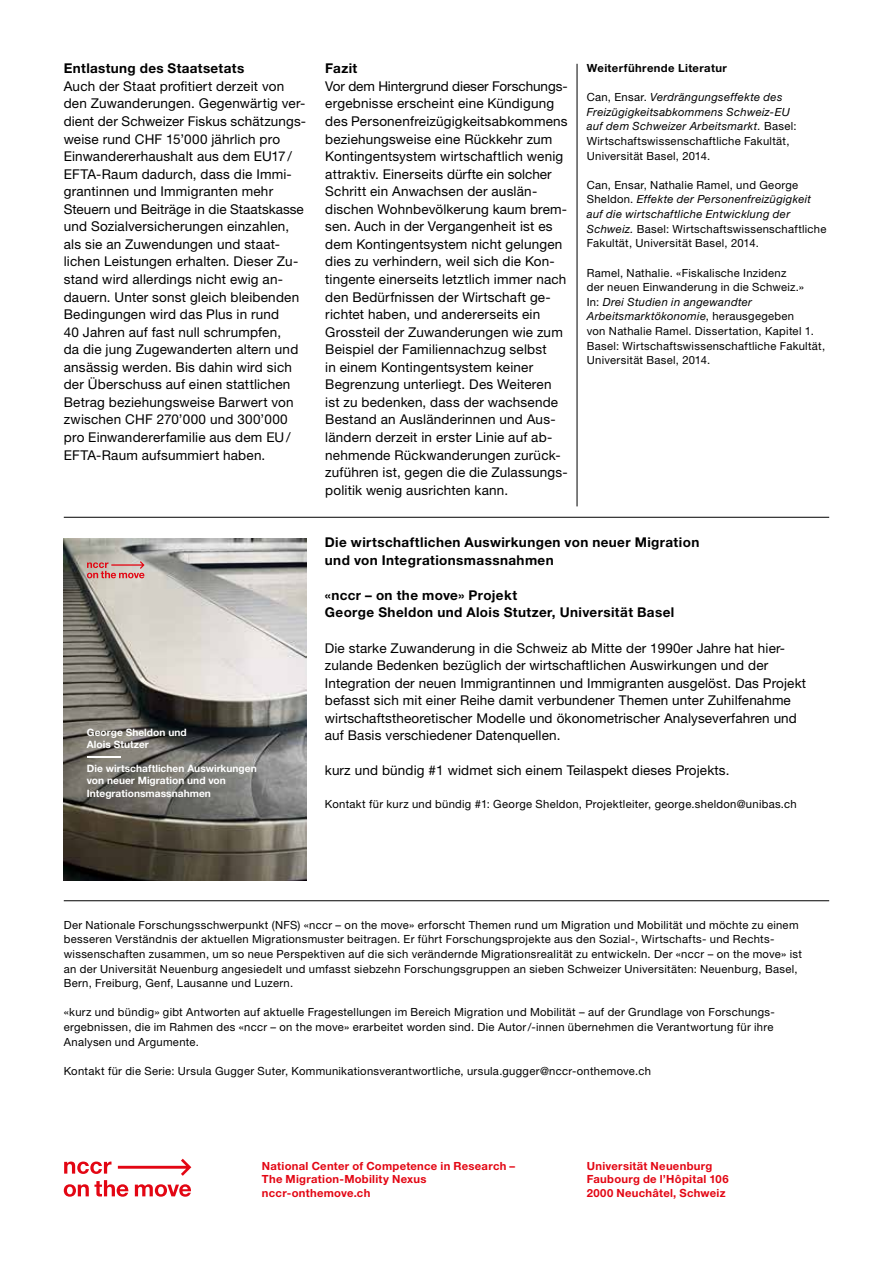
<style>
.page{position:relative;width:893px;height:1263px;background:#fff}
.page>*{position:absolute;margin:0;border:0;box-sizing:border-box;transform-origin:0 0}
.t1{font:13.5px/17.5px "Helvetica Neue LT Std";letter-spacing:.015em;color:#000}
.t2{font:700 13.5px/17.5px "Helvetica Neue LT Std";letter-spacing:.03em;color:#000}
.t3{font:11.25px/14.7px "Helvetica Neue LT Std";letter-spacing:.025em;color:#000}
.t4{font:italic 11.25px/14.7px "Helvetica Neue LT Std";letter-spacing:.03em;color:#000}
.t5{font:700 11.25px/13.5px "Helvetica Neue LT Std";letter-spacing:.025em;color:#e30613}
.t6{font:700 11.25px "Helvetica Neue LT Std";letter-spacing:.035em;color:#000}
.t7{font:700 10.2px/12.1px "Helvetica Neue LT Std";letter-spacing:.005em;color:#fff}
.s1{font-style:normal}
.s2{font-style:italic}
</style>
<div class="page">
<hr style="left:577px;top:64px;width:1px;height:442px;background:#000">
<hr style="left:64px;top:517px;width:765px;height:1px;background:#000">
<hr style="left:64px;top:900px;width:765px;height:1px;background:#000">
<svg style="left:64px;top:1159px;width:127px;height:38px"></svg>
<img style="left:64px;top:538px;width:242px;height:343px">
<svg style="left:87px;top:561px;width:58px;height:17px"></svg>
<hr style="left:87px;top:756px;width:33px;height:1px;background:#fff">
<p class="t2" style="left:64px;top:59px;width:182px">Entlastung des Staatsetats</p>
<p class="t1" style="left:64px;top:77px;width:244px">Auch der Staat profitiert derzeit von den Zuwanderungen. Gegenwärtig ver&shy;dient der Schweizer Fiskus schätzungs&shy;weise rund CHF 15’000 jährlich pro Einwandererhaushalt aus dem EU17/ EFTA-Raum dadurch, dass die Immi&shy;grantinnen und Immigranten mehr Steuern und Beiträge in die Staatskasse und Sozialversicherungen einzahlen, als sie an Zuwendungen und staat&shy;lichen Leistungen erhalten. Dieser Zu&shy;stand wird allerdings nicht ewig an&shy;dauern. Unter sonst gleich bleibenden Bedingungen wird das Plus in rund<br>40 Jahren auf fast null schrumpfen,<br>da die jung Zugewanderten altern und ansässig werden. Bis dahin wird sich der Überschuss auf einen stattlichen Betrag beziehungsweise Barwert von zwischen CHF 270’000 und 300’000 pro Einwandererfamilie aus dem EU/ EFTA-Raum aufsummiert haben.</p>
<p class="t7" style="left:87px;top:726px;width:101px">George Sheldon und<br>Alois Stutzer</p>
<p class="t7" style="left:87px;top:762px;width:171px">Die wirtschaftlichen Auswirkungen von neuer Migration und von<br>Integrationsmassnahmen</p>
<p class="t2" style="left:325px;top:59px;width:33px">Fazit</p>
<p class="t1" style="left:325px;top:77px;width:244px">Vor dem Hintergrund dieser Forschungs&shy;ergebnisse erscheint eine Kündigung des Personenfreizügigkeitsabkommens beziehungsweise eine Rückkehr zum Kontingentsystem wirtschaftlich wenig attraktiv. Einerseits dürfte ein solcher Schritt ein Anwachsen der auslän&shy;dischen Wohnbevölkerung kaum brem&shy;sen. Auch in der Vergangenheit ist es dem Kontingentsystem nicht gelungen dies zu verhindern, weil sich die Kon&shy;tingente einerseits letztlich immer nach den Bedürfnissen der Wirtschaft ge&shy;richtet haben, und andererseits ein Grossteil der Zuwanderungen wie zum Beispiel der Familiennachzug selbst<br>in einem Kontingentsystem keiner Begrenzung unterliegt. Des Weiteren ist zu bedenken, dass der wachsende Bestand an Ausländerinnen und Aus&shy;ländern derzeit in erster Linie auf ab&shy;nehmende Rückwanderungen zurück&shy;zuführen ist, gegen die die Zulassungs&shy;politik wenig ausrichten kann.</p>
<p class="t6" style="left:587px;top:61px;width:142px">Weiterführende Literatur</p>
<p class="t4" style="left:587px;top:90px;width:211px"><span class="s1">Can, Ensar.</span> Verdrängungseffekte des Freizügigkeitsabkommens Schweiz-EU auf dem Schweizer Arbeitsmarkt. <span class="s1">Basel:<br>Wirtschaftswissenschaftliche Fakultät, Universität Basel, 2014.</span></p>
<p class="t3" style="left:587px;top:177px;width:241px">Can, Ensar, Nathalie Ramel, und George Sheldon. <span class="s2">Effekte der Personenfreizügigkeit auf die wirtschaftliche Entwicklung der Schweiz.</span> Basel: Wirtschaftswissenschaftliche Fakultät, Universität Basel, 2014.</p>
<p class="t3" style="left:587px;top:265px;width:240px">Ramel, Nathalie. «Fiskalische Inzidenz<br>der neuen Einwanderung in die Schweiz.»<br>In: <span class="s2">Drei Studien in angewandter Arbeitsmarktökonomie</span>, herausgegeben<br>von Nathalie Ramel. Dissertation, Kapitel 1.<br>Basel: Wirtschaftswissenschaftliche Fakultät, Universität Basel, 2014.</p>
<p class="t2" style="left:325px;top:533px;width:376px">Die wirtschaftlichen Auswirkungen von neuer Migration und von Integrationsmassnahmen</p>
<p class="t2" style="left:325px;top:586px;width:351px">«nccr – on the move» Projekt<br>George Sheldon und Alois Stutzer, Universität Basel</p>
<p class="t1" style="left:325px;top:639px;width:483px">Die starke Zuwanderung in die Schweiz ab Mitte der 1990er Jahre hat hier&shy;zulande Bedenken bezüglich der wirtschaftlichen Auswirkungen und der Integration der neuen Immigrantinnen und Immigranten ausgelöst. Das Projekt befasst sich mit einer Reihe damit verbundener Themen unter Zuhilfenahme wirtschaftstheoretischer Modelle und ökonometrischer Analyseverfahren und auf Basis verschiedener Datenquellen.</p>
<p class="t1" style="left:325px;top:762px;width:406px">kurz und bündig #1 widmet sich einem Teilaspekt dieses Projekts.</p>
<p class="t3" style="left:325px;top:796px;width:473px">Kontakt für kurz und bündig #1: George Sheldon, Projektleiter, george.sheldon@unibas.ch</p>
<p class="t3" style="left:64px;top:917px;width:740px">Der Nationale Forschungsschwerpunkt (NFS) «nccr – on the move» erforscht Themen rund um Migration und Mobilität und möchte zu einem besseren Verständnis der aktuellen Migrationsmuster beitragen. Er führt Forschungsprojekte aus den Sozial-, Wirtschafts- und Rechts&shy;wissenschaften zusammen, um so neue Perspektiven auf die sich verändernde Migrationsrealität zu entwickeln. Der «nccr – on the move» ist an der Universität Neuenburg angesiedelt und umfasst siebzehn Forschungsgruppen an sieben Schweizer Universitäten: Neuenburg, Basel, Bern, Freiburg, Genf, Lausanne und Luzern.</p>
<p class="t3" style="left:64px;top:1005px;width:713px">«kurz und bündig» gibt Antworten auf aktuelle Fragestellungen im Bereich Migration und Mobilität – auf der Grundlage von Forschungs&shy;ergebnissen, die im Rahmen des «nccr – on the move» erarbeitet worden sind. Die Autor/-innen übernehmen die Verantwortung für ihre<br>Analysen und Argumente.</p>
<p class="t3" style="left:64px;top:1063px;width:589px">Kontakt für die Serie: Ursula Gugger Suter, Kommunikationsverantwortliche, ursula.gugger@nccr-onthemove.ch</p>
<p class="t5" style="left:262px;top:1159px;width:255px">National Center of Competence in Research –<br>The Migration-Mobility Nexus nccr-onthemove.ch</p>
<p class="t5" style="left:587px;top:1159px;width:143px">Universität Neuenburg<br>Faubourg de l’Hôpital 106<br>2000 Neuchâtel, Schweiz</p>
</div>
